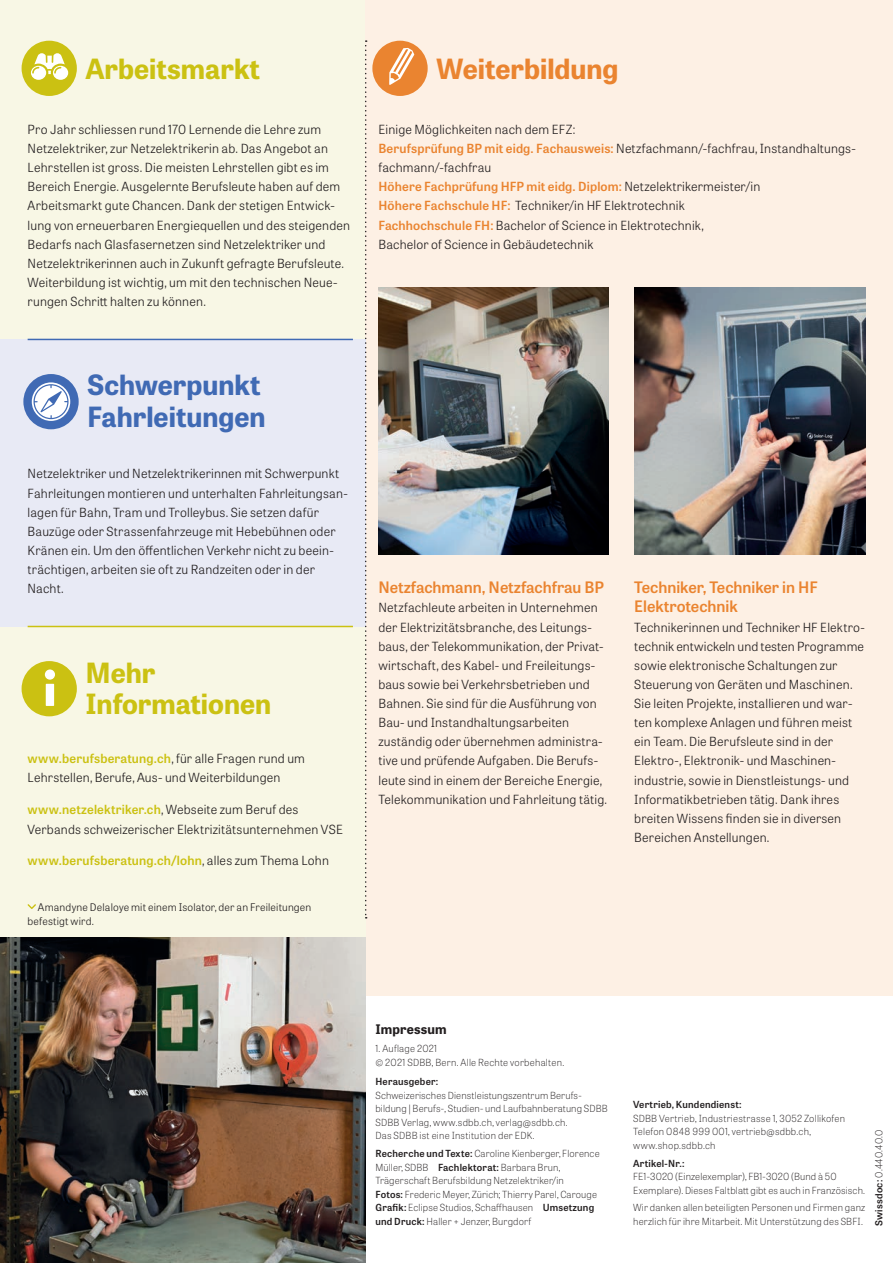
<style>
.page{position:relative;width:893px;height:1263px;background:#fff}
.page>*{position:absolute;margin:0;border:0;box-sizing:border-box;transform-origin:0 0}
.t1{font:700 27.75px/32px "Tablet Gothic";color:#cbc112}
.t2{font:700 27.75px/32px "Tablet Gothic";color:#406ab4}
.t3{font:700 27.75px "Tablet Gothic";color:#ea8430}
.t4{font:600 15.75px/19.2px "Tablet Gothic";color:#ea8430}
.t5{font:700 13.2px "Tablet Gothic";letter-spacing:.015em;color:#231f20}
.t6{font:300 12.6px/19.2px "Tablet Gothic";letter-spacing:.015em;color:#231f20}
.t7{font:600 12.6px "Tablet Gothic";letter-spacing:.015em;color:#cbc112}
.t8{font:300 10.5px/14.4px "Tablet Gothic";letter-spacing:.015em;color:#231f20}
.t9{font:100 9.75px/13.5px "Tablet Gothic";letter-spacing:.015em;color:#231f20}
.t10{font:600 9.75px "Tablet Gothic";letter-spacing:.02em;color:#231f20}
.s1{font-weight:600;color:#cbc112}
.s2{font-weight:300;color:#231f20}
.s3{font-weight:600;color:#ea8430}
.s4{font-weight:600}
</style>
<div class="page">
<div style="left:0;top:0;width:366px;height:339px;background:#f8f7e5"></div>
<div style="left:366px;top:0;width:527px;height:995px;background:#fdf0e4"></div>
<div style="left:0;top:626px;width:366px;height:312px;background:#f8f7e5"></div>
<div style="left:0;top:339px;width:366px;height:287px;background:#e8eaf5"></div>
<div style="left:372px;top:41px;width:56px;height:55px;background:#ea8430;border-radius:50%"></div>
<svg style="left:389px;top:48px;width:25px;height:37px"></svg>
<div style="left:22px;top:41px;width:55px;height:55px;background:#cbc112;border-radius:50%"></div>
<svg style="left:31px;top:53px;width:37px;height:27px"></svg>
<hr style="left:28px;top:339px;width:325px;height:1px;background:#406ab4">
<div style="left:23px;top:374px;width:56px;height:55px;background:#406ab4;border-radius:50%"></div>
<svg style="left:32px;top:382px;width:38px;height:39px"></svg>
<hr style="left:28px;top:626px;width:325px;height:1px;background:#cbc112">
<div style="left:22px;top:661px;width:55px;height:55px;background:#cbc112;border-radius:50%"></div>
<div style="left:46px;top:684px;width:8px;height:22px;background:#fff"></div>
<div style="left:45px;top:669px;width:10px;height:11px;background:#fff;border-radius:50%"></div>
<svg style="left:365px;top:40px;width:2px;height:878px"></svg>
<img style="left:378px;top:287px;width:231px;height:268px">
<img style="left:634px;top:287px;width:231px;height:268px">
<img style="left:0;top:938px;width:366px;height:325px">
<svg style="left:28px;top:904px;width:8px;height:5px"></svg>
<h1 class="t1" style="left:85px;top:52px;width:176px">Arbeitsmarkt</h1>
<p class="t6" style="left:28px;top:119px;width:324px">Pro Jahr schliessen rund 170 Lernende die Lehre zum Netzelektriker, zur Netzelektrikerin ab. Das Angebot an Lehrstellen ist gross. Die meisten Lehrstellen gibt es im Bereich Energie. Ausgelernte Berufsleute haben auf dem Arbeitsmarkt gute Chancen. Dank der stetigen Entwick&shy;lung von erneuerbaren Energiequellen und des steigenden Bedarfs nach Glasfasernetzen sind Netzelektriker und Netzelektrikerinnen auch in Zukunft gefragte Berufsleute.<br>Weiterbildung ist wichtig, um mit den technischen Neue&shy;rungen Schritt halten zu können.</p>
<h1 class="t2" style="left:87px;top:368px;width:180px">Schwerpunkt<br>Fahrleitungen</h1>
<p class="t6" style="left:28px;top:464px;width:322px">Netzelektriker und Netzelektrikerinnen mit Schwerpunkt Fahrleitungen montieren und unterhalten Fahrleitungsan&shy;lagen für Bahn, Tram und Trolleybus. Sie setzen dafür Bauzüge oder Strassenfahrzeuge mit Hebebühnen oder Kränen ein. Um den öffentlichen Verkehr nicht zu beein&shy;trächtigen, arbeiten sie oft zu Randzeiten oder in der Nacht.</p>
<h1 class="t1" style="left:85px;top:655px;width:187px">Mehr<br>Informationen</h1>
<p class="t6" style="left:28px;top:749px;width:279px"><span class="s1">www.berufsberatung.ch</span>, für alle Fragen rund um<br>Lehrstellen, Berufe, Aus- und Weiterbildungen</p>
<p class="t6" style="left:28px;top:800px;width:317px"><span class="s1">www.netzelektriker.ch</span>, Webseite zum Beruf des<br>Verbands schweizerischer Elektrizitätsunternehmen VSE</p>
<p class="t7" style="left:28px;top:852px;width:303px">www.berufsberatung.ch/lohn<span class="s2">, alles zum Thema Lohn</span></p>
<p class="t8" style="left:28px;top:899px;width:285px;text-indent:10px">Amandyne Delaloye mit einem Isolator, der an Freileitungen befestigt wird.</p>
<h1 class="t3" style="left:436px;top:49px;width:184px">Weiterbildung</h1>
<p class="t6" style="left:378px;top:119px;width:478px">Einige Möglichkeiten nach dem EFZ:<br><span class="s3">Berufsprüfung BP mit eidg. Fachausweis:</span> Netzfachmann/-fachfrau, Instandhaltungs&shy;fachmann/-fachfrau<br><span class="s3">Höhere Fachprüfung HFP mit eidg. Diplom:</span> Netzelektrikermeister/in<br><span class="s3">Höhere Fachschule HF:</span> Techniker/in HF Elektrotechnik<br><span class="s3">Fachhochschule FH:</span> Bachelor of Science in Elektrotechnik,<br>Bachelor of Science in Gebäudetechnik</p>
<p class="t4" style="left:378px;top:577px;width:227px">Netzfachmann, Netzfachfrau BP</p>
<p class="t6" style="left:378px;top:598px;width:230px">Netzfachleute arbeiten in Unternehmen der Elektrizitätsbranche, des Leitungs&shy;baus, der Telekommunikation, der Privat&shy;wirtschaft, des Kabel- und Freileitungs&shy;baus sowie bei Verkehrsbetrieben und Bahnen. Sie sind für die Ausführung von Bau- und Instandhaltungsarbeiten zuständig oder übernehmen administra&shy;tive und prüfende Aufgaben. Die Berufs&shy;leute sind in einem der Bereiche Energie, Telekommunikation und Fahrleitung tätig.</p>
<p class="t4" style="left:634px;top:577px;width:185px">Techniker, Techniker in HF<br>Elektrotechnik</p>
<p class="t6" style="left:634px;top:617px;width:232px">Technikerinnen und Techniker HF Elektro&shy;technik entwickeln und testen Programme sowie elektronische Schaltungen zur Steuerung von Geräten und Maschinen.<br>Sie leiten Projekte, installieren und war&shy;ten komplexe Anlagen und führen meist ein Team. Die Berufsleute sind in der Elektro-, Elektronik- und Maschinen&shy;industrie, sowie in Dienstleistungs- und Informatikbetrieben tätig. Dank ihres breiten Wissens finden sie in diversen Bereichen Anstellungen.</p>
<p class="t5" style="left:375px;top:1020px;width:73px">Impressum</p>
<p class="t9" style="left:375px;top:1041px;width:190px">1. Auflage 2021<br>© 2021 SDBB, Bern. Alle Rechte vorbehalten.</p>
<p class="t10" style="left:375px;top:1075px;width:64px">Herausgeber:</p>
<p class="t9" style="left:375px;top:1088px;width:234px">Schweizerisches Dienstleistungszentrum Berufs&shy;bildung | Berufs-, Studien- und Laufbahnberatung SDBB SDBB Verlag, www.sdbb.ch, verlag@sdbb.ch.<br>Das SDBB ist eine Institution der EDK.</p>
<p class="t9" style="left:375px;top:1146px;width:226px"><span class="s4">Recherche und Texte:</span> Caroline Kienberger, Florence Müller, SDBB <span class="s4">Fachlektorat:</span> Barbara Brun, Trägerschaft Berufsbildung Netzelektriker/in<br><span class="s4">Fotos:</span> Frederic Meyer, Zürich; Thierry Parel, Carouge <span class="s4">Grafik:</span> Eclipse Studios, Schaffhausen <span class="s4">Umsetzung und Druck:</span> Haller + Jenzer, Burgdorf</p>
<p class="t10" style="left:633px;top:1098px;width:110px">Vertrieb, Kundendienst:</p>
<p class="t9" style="left:633px;top:1111px;width:213px">SDBB Vertrieb, Industriestrasse 1, 3052 Zollikofen<br>Telefon 0848 999 001, vertrieb@sdbb.ch, www.shop.sdbb.ch</p>
<p class="t10" style="left:633px;top:1156px;width:53px">Artikel-Nr.:</p>
<p class="t9" style="left:633px;top:1169px;width:233px">FE1-3020 (Einzelexemplar), FB1-3020 (Bund à 50<br>Exemplare). Dieses Faltblatt gibt es auch in Französisch.</p>
<p class="t9" style="left:633px;top:1200px;width:234px">Wir danken allen beteiligten Personen und Firmen ganz herzlich für ihre Mitarbeit. Mit Unterstützung des SBFI.</p>
<p class="t9" style="left:872px;top:1226px;width:98px;rotate:-90deg"><span class="s4">Swissdoc:</span> 0.440.40.0</p>
</div>
